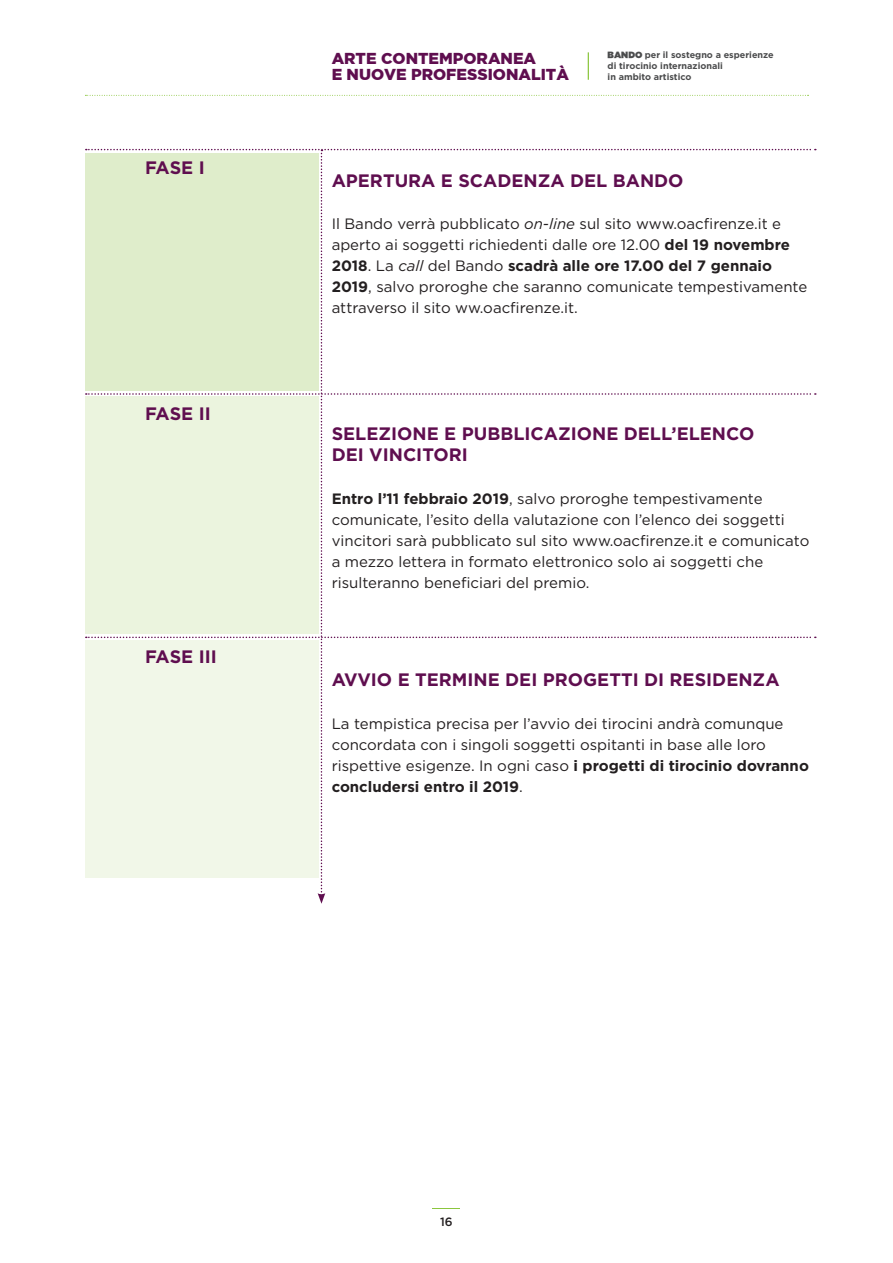
<style>
.page{position:relative;width:893px;height:1263px;background:#fff}
.page>*{position:absolute;margin:0;border:0;box-sizing:border-box;transform-origin:0 0}
.t1{font:700 18px "Gotham";letter-spacing:-.005em;color:#5f0e4f}
.t2{font:900 15.75px "Gotham";color:#5f0e4f}
.t3{font:15px/21px "Gotham";color:#231f20}
.t4{font:500 12px "Gotham";color:#231f20}
.t5{font:700 9px/10.8px "Gotham";color:#4b4c4d}
.s1{font-family:"Gotham Ultra";font-weight:400}
.s2{font-style:italic}
.s3{font-weight:700}
</style>
<div class="page">
<svg style="left:85px;top:95px;width:723px;height:1px"></svg>
<svg style="left:433px;top:1208px;width:27px;height:1px"></svg>
<svg style="left:86px;top:149px;width:730px;height:755px"></svg>
<svg style="left:588px;top:52px;width:1px;height:28px"></svg>
<p class="t1" style="left:145px;top:157px;width:24px">Fase</p>
<p class="t1" style="left:199px;top:157px;width:8px">I</p>
<p class="t1" style="left:145px;top:403px;width:67px">FASE II</p>
<p class="t1" style="left:145px;top:646px;width:73px">FASE III</p>
<p class="t2" style="left:332px;top:49px;width:24px">ARTE</p>
<p class="t2" style="left:381px;top:49px;width:24px">CONTE</p>
<p class="t2" style="left:439px;top:49px;width:38px">MPORANEA</p>
<p class="t2" style="left:332px;top:65px;width:28px">E NUOVE</p>
<p class="t2" style="left:411px;top:65px;width:96px">PROFESSIONA</p>
<p class="t2" style="left:531px;top:65px;width:39px">LITÀ</p>
<p class="t5" style="left:608px;top:49px;width:168px"><span class="s1">BANDO</span> per il sostegno a esperienze di tirocinio internazionali<br>in ambito artistico</p>
<p class="t1" style="left:332px;top:170px;width:14px">apertura</p>
<p class="t1" style="left:441px;top:170px;width:32px">e scaden</p>
<p class="t1" style="left:538px;top:170px;width:46px">za del</p>
<p class="t1" style="left:613px;top:170px;width:15px">bando</p>
<p class="t3" style="left:332px;top:213px;width:477px">Il Bando verrà pubblicato <span class="s2">on-line</span> sul sito www.oacfirenze.it e aperto ai soggetti richiedenti dalle ore 12.00 <span class="s3">del 19 novembre 2018</span>. La <span class="s2">call</span> del Bando <span class="s3">scadrà alle ore 17.00 del 7 gennaio 2019</span>, salvo proroghe che saranno comunicate tempestivamente attraverso il sito ww.oacfirenze.it.</p>
<p class="t1" style="left:332px;top:423px;width:13px">sele</p>
<p class="t1" style="left:378px;top:423px;width:26px">zione</p>
<p class="t1" style="left:444px;top:423px;width:31px">e pubblica</p>
<p class="t1" style="left:558px;top:423px;width:26px">zione</p>
<p class="t1" style="left:624px;top:423px;width:13px">dell</p>
<p class="t1" style="left:671px;top:423px;width:19px">’elenco</p>
<p class="t1" style="left:332px;top:445px;width:11px">dei</p>
<p class="t1" style="left:369px;top:445px;width:12px">vincitori</p>
<p class="t3" style="left:332px;top:488px;width:479px"><span class="s3">Entro l’11 febbraio 2019</span>, salvo proroghe tempestivamente comunicate, l’esito della valutazione con l’elenco dei soggetti vincitori sarà pubblicato sul sito www.oacfirenze.it e comunicato a mezzo lettera in formato elettronico solo ai soggetti che risulteranno beneficiari del premio.</p>
<p class="t1" style="left:332px;top:669px;width:13px">avvio</p>
<p class="t1" style="left:398px;top:669px;width:31px">e termine</p>
<p class="t1" style="left:505px;top:669px;width:11px">dei</p>
<p class="t1" style="left:543px;top:669px;width:14px">pro</p>
<p class="t1" style="left:583px;top:669px;width:25px">getti</p>
<p class="t1" style="left:644px;top:669px;width:38px">di residen</p>
<p class="t1" style="left:753px;top:669px;width:25px">za</p>
<p class="t3" style="left:332px;top:713px;width:479px">La tempistica precisa per l’avvio dei tirocini andrà comunque concordata con i singoli soggetti ospitanti in base alle loro rispettive esigenze. In ogni caso <span class="s3">i progetti di tirocinio dovranno concludersi entro il 2019</span>.</p>
<p class="t4" style="left:440px;top:1215px;width:14px">16</p>
</div>
